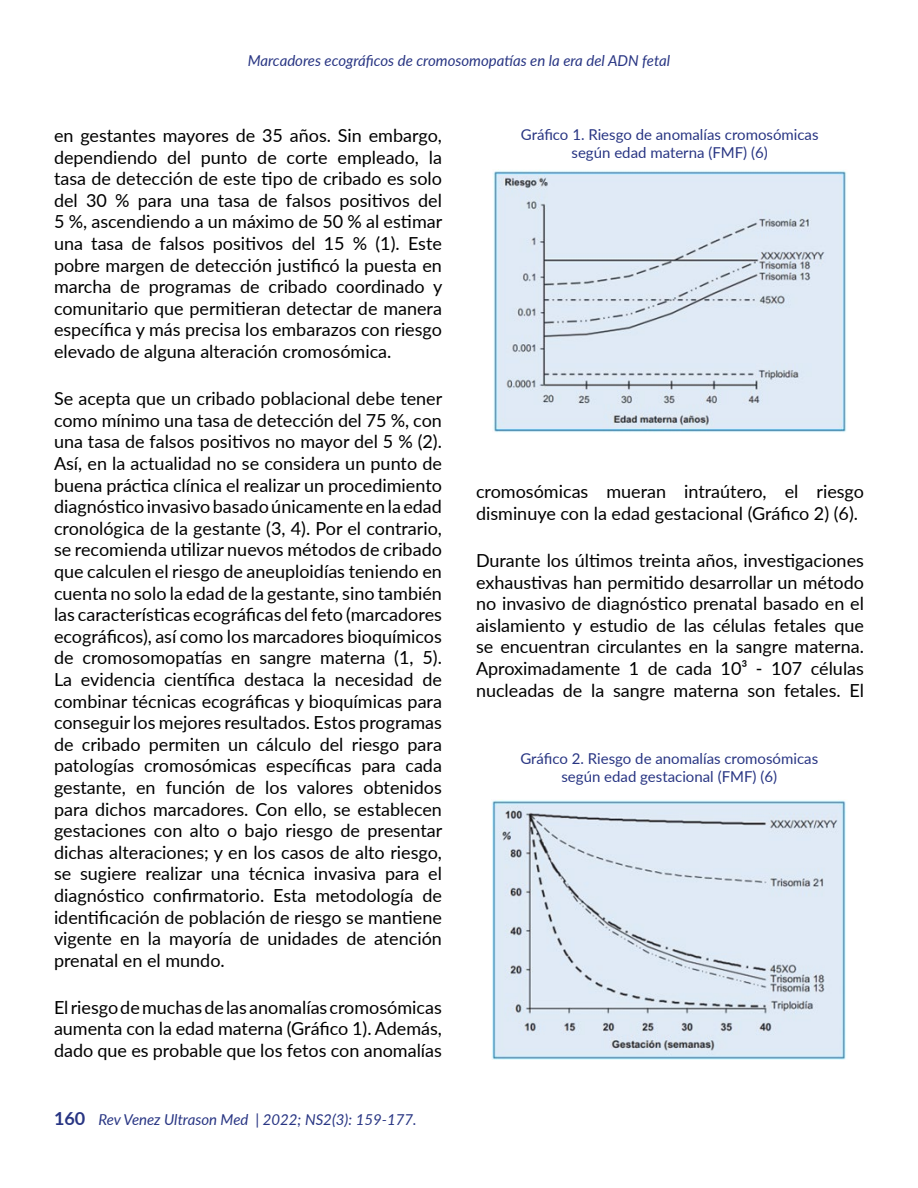
<style>
.page{position:relative;width:918px;height:1188px;background:#fff}
.page>*{position:absolute;margin:0;border:0;box-sizing:border-box;transform-origin:0 0}
.t1{font:18px/21.6px "Lato";color:#000;text-align:justify}
.t2{font:15px/18px "Lato";color:#283583;text-align:center}
.t3{font:italic 15px "Lato";color:#283583}
.s1{font-weight:700;font-style:normal;font-size:18px}
</style>
<div class="page">
<img style="left:493px;top:170px;width:354px;height:263px">
<img style="left:492px;top:800px;width:354px;height:260px">
<p class="t3" style="left:248px;top:50px;width:424px">Marcadores ecográficos de cromosomopatías en la era del ADN fetal</p>
<p class="t1" style="left:54px;top:124px;width:390px">en gestantes mayores de 35 años. Sin embargo, dependiendo del punto de corte empleado, la tasa de detección de este tipo de cribado es solo del 30 % para una tasa de falsos positivos del 5 %, ascendiendo a un máximo de 50 % al estimar una tasa de falsos positivos del 15 % (1). Este pobre margen de detección justificó la puesta en marcha de programas de cribado coordinado y comunitario que permitieran detectar de manera específica y más precisa los embarazos con riesgo elevado de alguna alteración cromosómica.</p>
<p class="t1" style="left:54px;top:387px;width:390px">Se acepta que un cribado poblacional debe tener como mínimo una tasa de detección del 75 %, con una tasa de falsos positivos no mayor del 5 % (2).<br>Así, en la actualidad no se considera un punto de buena práctica clínica el realizar un procedimiento diagnóstico invasivo basado únicamente en la edad cronológica de la gestante (3, 4). Por el contrario, se recomienda utilizar nuevos métodos de cribado que calculen el riesgo de aneuploidías teniendo en cuenta no solo la edad de la gestante, sino también las características ecográficas del feto (marcadores ecográficos), así como los marcadores bioquímicos de cromosomopatías en sangre materna (1, 5).<br>La evidencia científica destaca la necesidad de combinar técnicas ecográficas y bioquímicas para conseguir los mejores resultados. Estos programas de cribado permiten un cálculo del riesgo para patologías cromosómicas específicas para cada gestante, en función de los valores obtenidos para dichos marcadores. Con ello, se establecen gestaciones con alto o bajo riesgo de presentar dichas alteraciones; y en los casos de alto riesgo, se sugiere realizar una técnica invasiva para el diagnóstico confirmatorio. Esta metodología de identificación de población de riesgo se mantiene vigente en la mayoría de unidades de atención prenatal en el mundo.</p>
<p class="t1" style="left:54px;top:996px;width:389px">El riesgo de muchas de las anomalías cromosómicas aumenta con la edad materna (Gráfico 1). Además, dado que es probable que los fetos con anomalías</p>
<p class="t3" style="left:54px;top:1109px;width:364px"><span class="s1">160</span> Rev Venez Ultrason Med | 2022; NS2(3): 159-177.</p>
<p class="t2" style="left:521px;top:125px;width:299px">Gráfico 1. Riesgo de anomalías cromosómicas según edad materna (FMF) (6)</p>
<p class="t1" style="left:476px;top:480px;width:389px">cromosómicas mueran intraútero, el riesgo disminuye con la edad gestacional (Gráfico 2) (6).</p>
<p class="t1" style="left:476px;top:549px;width:389px">Durante los últimos treinta años, investigaciones exhaustivas han permitido desarrollar un método no invasivo de diagnóstico prenatal basado en el aislamiento y estudio de las células fetales que se encuentran circulantes en la sangre materna.<br>Aproximadamente 1 de cada 10³ - 107 células nucleadas de la sangre materna son fetales. El</p>
<p class="t2" style="left:520px;top:749px;width:299px">Gráfico 2. Riesgo de anomalías cromosómicas según edad gestacional (FMF) (6)</p>
</div>
